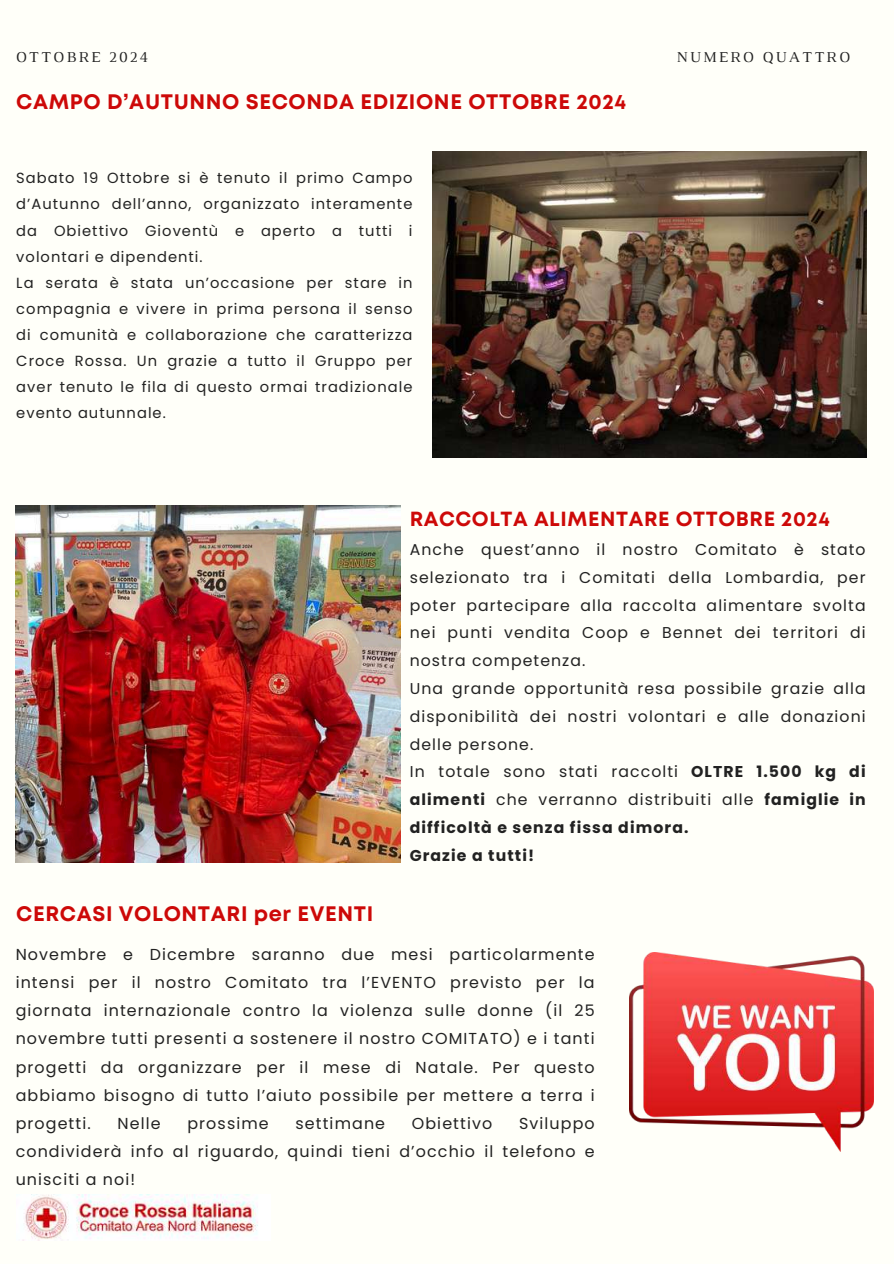
<style>
.page{position:relative;width:894px;height:1264px;background:#fff}
.page>*{position:absolute;margin:0;border:0;box-sizing:border-box;transform-origin:0 0}
.t1{font:700 21px "Mont";letter-spacing:.03em;color:#cd0908}
.t2{font:700 20.4px "Mont";letter-spacing:.03em;color:#cd0908}
.t3{font:15.9px/28.2px "Poppins";letter-spacing:.07em;color:#222;text-align:justify}
.t4{font:15.6px/27.8px "Poppins";letter-spacing:.07em;color:#222}
.t5{font:15.45px "Luthier";letter-spacing:.14em;color:#222}
.t6{font:14.7px/26.1px "Poppins";letter-spacing:.07em;color:#222}
.s1{font-weight:700}
</style>
<div class="page">
<div style="left:0;top:0;width:893px;height:1263px;background:#fffff9"></div>
<img style="left:23px;top:1194px;width:235px;height:46px">
<img style="left:16px;top:506px;width:384px;height:356px">
<img style="left:433px;top:151px;width:433px;height:306px">
<img style="left:629px;top:952px;width:244px;height:199px">
<p class="t5" style="left:16px;top:52px;width:134px">OTTOBRE 2024</p>
<p class="t5" style="left:676px;top:52px;width:175px">NUMERO QUATTRO</p>
<h1 class="t1" style="left:16px;top:93px;width:611px">CAMPO D’AUTUNNO SECONDA EDIZIONE OTTOBRE 2024</h1>
<p class="t6" style="left:16px;top:165px;width:397px">Sabato 19 Ottobre si è tenuto il primo Campo d’Autunno dell’anno, organizzato interamente da Obiettivo Gioventù e aperto a tutti i volontari e dipendenti.<br>La serata è stata un’occasione per stare in compagnia e vivere in prima persona il senso di comunità e collaborazione che caratterizza Croce Rossa. Un grazie a tutto il Gruppo per aver tenuto le fila di questo ormai tradizionale evento autunnale.</p>
<p class="t2" style="left:409px;top:511px;width:421px">RACCOLTA ALIMENTARE OTTOBRE 2024</p>
<p class="t4" style="left:409px;top:535px;width:457px">Anche quest’anno il nostro Comitato è stato selezionato tra i Comitati della Lombardia, per poter partecipare alla raccolta alimentare svolta nei punti vendita Coop e Bennet dei territori di nostra competenza.<br>Una grande opportunità resa possibile grazie alla disponibilità dei nostri volontari e alle donazioni delle persone.<br>In totale sono stati raccolti <span class="s1">OLTRE 1.500 kg di alimenti</span> che verranno distribuiti alle <span class="s1">famiglie in difficoltà e senza fissa dimora.<br>Grazie a tutti!</span></p>
<h1 class="t1" style="left:16px;top:905px;width:358px">CERCASI VOLONTARI per EVENTI</h1>
<p class="t3" style="left:16px;top:940px;width:580px">Novembre e Dicembre saranno due mesi particolarmente intensi per il nostro Comitato tra l’EVENTO previsto per la giornata internazionale contro la violenza sulle donne (il 25 novembre tutti presenti a sostenere il nostro COMITATO) e i tanti progetti da organizzare per il mese di Natale. Per questo abbiamo bisogno di tutto l’aiuto possibile per mettere a terra i progetti.</p>
<p class="t3" style="left:16px;top:1109px;width:580px;text-indent:503px">Sviluppo condividerà info al riguardo, quindi tieni d’occhio il telefono e unisciti a noi!</p>
<p class="t3" style="left:117px;top:1109px;width:45px">Nelle</p>
<p class="t3" style="left:187px;top:1109px;width:83px">prossime</p>
<p class="t3" style="left:295px;top:1109px;width:91px">settimane</p>
<p class="t3" style="left:412px;top:1109px;width:82px">Obiettivo</p>
</div>
